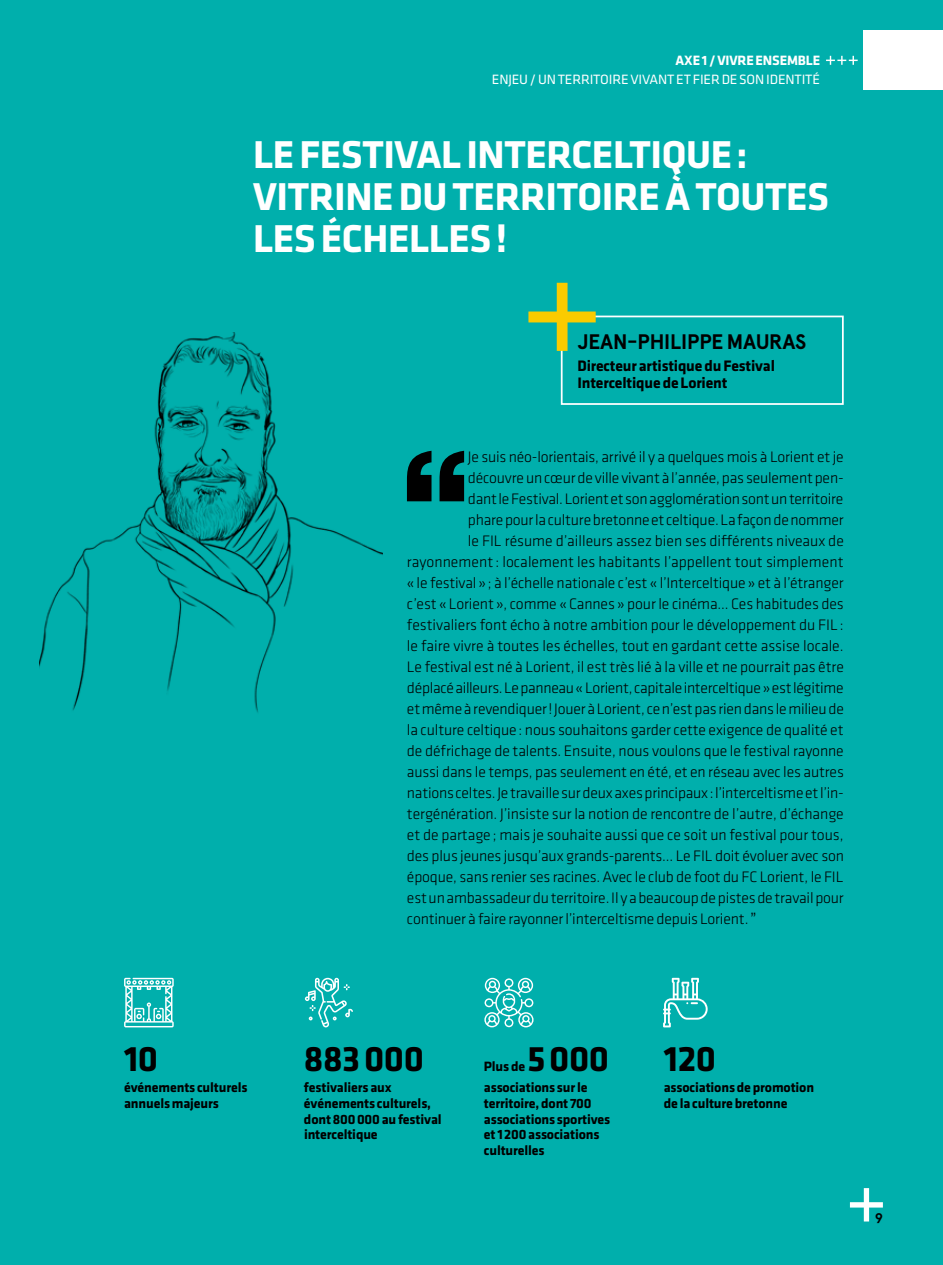
<style>
.page{position:relative;width:943px;height:1265px;background:#00afac}
.page>*{position:absolute;margin:0;border:0;box-sizing:border-box;transform-origin:0 0}
.t1{font:900 133.35px "Helvetica Neue LT Std";color:#000}
.t2{font:700 40.25px/42px "Klavika";letter-spacing:-.01em;color:#fff}
.t3{font:700 36.75px "Klavika";letter-spacing:-.01em;color:#000}
.t4{font:700 21px "Apercu Pro";letter-spacing:-.01em;color:#000}
.t5{font:300 15.75px "Klavika";letter-spacing:-.01em;color:#000}
.t6{font:700 15.75px/17.5px "Klavika";letter-spacing:-.01em;color:#000}
.t7{font:700 14px/15.8px "Klavika";letter-spacing:-.01em;color:#000}
.t8{font:14px "Klavika";letter-spacing:-.01em;color:#fff}
.t9{font:700 14px "Klavika";letter-spacing:-.01em;color:#fff}
.t10{font:700 14px "Apercu Pro";color:#000}
.s1{font-family:"Helvetica Neue"}
</style>
<div class="page">
<div style="left:561px;top:316px;width:282px;height:89px;border:2px solid #fff"></div>
<svg style="left:528px;top:283px;width:67px;height:68px"></svg>
<img style="left:40px;top:332px;width:342px;height:381px">
<svg style="left:305px;top:978px;width:48px;height:49px"></svg>
<svg style="left:124px;top:978px;width:50px;height:49px"></svg>
<svg style="left:663px;top:978px;width:44px;height:49px"></svg>
<svg style="left:484px;top:978px;width:49px;height:49px"></svg>
<div style="left:863px;top:30px;width:80px;height:59px;background:#fff"></div>
<svg style="left:850px;top:1188px;width:32px;height:33px"></svg>
<svg style="left:826px;top:56px;width:31px;height:9px"></svg>
<p class="t9" style="left:675px;top:53px;width:146px">AXE 1 / VIVRE ENSEMBLE</p>
<p class="t8" style="left:492px;top:72px;width:329px">ENJEU / UN TERRITOIRE VIVANT ET FIER DE SON IDENTITÉ</p>
<h2 class="t2" style="left:253px;top:134px;width:577px">LE FESTIVAL INTERCELTIQUE:<br>VITRINE DU TERRITOIRE À TOUTES<br>LES ÉCHELLES!</h2>
<h3 class="t4" style="left:577px;top:325px;width:230px">JEAN-PHILIPPE MAURAS</h3>
<p class="t6" style="left:577px;top:357px;width:199px">Directeur artistique du Festival<br>Interceltique de Lorient</p>
<h1 class="t1" style="left:401px;top:419px;width:71px">“</h1>
<p class="t5" style="left:468px;top:448px;width:377px">Je suis néo-lorientais, arrivé il y a quelques mois à Lorient et je</p>
<p class="t5" style="left:468px;top:469px;width:377px">découvre un cœur de ville vivant à l’année, pas seulement pen-</p>
<p class="t5" style="left:468px;top:490px;width:377px">dant le Festival. Lorient et son agglomération sont un territoire</p>
<p class="t5" style="left:468px;top:511px;width:377px">phare pour la culture bretonne et celtique. La façon de nommer</p>
<p class="t5" style="left:468px;top:532px;width:377px">le FIL résume d’ailleurs assez bien ses différents niveaux de</p>
<p class="t5" style="left:407px;top:553px;width:438px">rayonnement: localement les habitants l’appellent tout simplement</p>
<p class="t5" style="left:407px;top:574px;width:438px">« le festival »; à l’échelle nationale c’est « l’Interceltique » et à l’étranger</p>
<p class="t5" style="left:407px;top:595px;width:438px">c’est « Lorient », comme « Cannes » pour le cinéma… Ces habitudes des</p>
<p class="t5" style="left:407px;top:616px;width:438px">festivaliers font écho à notre ambition pour le développement du FIL:</p>
<p class="t5" style="left:407px;top:637px;width:438px">le faire vivre à toutes les échelles, tout en gardant cette assise locale.</p>
<p class="t5" style="left:407px;top:658px;width:438px">Le festival est né à Lorient, il est très lié à la ville et ne pourrait pas être</p>
<p class="t5" style="left:407px;top:679px;width:438px">déplacé ailleurs. Le panneau « Lorient, capitale interceltique » est légitime</p>
<p class="t5" style="left:407px;top:700px;width:438px">et même à revendiquer! Jouer à Lorient, ce n’est pas rien dans le milieu de</p>
<p class="t5" style="left:407px;top:721px;width:438px">la culture celtique: nous souhaitons garder cette exigence de qualité et</p>
<p class="t5" style="left:407px;top:742px;width:438px">de défrichage de talents. Ensuite, nous voulons que le festival rayonne</p>
<p class="t5" style="left:407px;top:763px;width:438px">aussi dans le temps, pas seulement en été, et en réseau avec les autres</p>
<p class="t5" style="left:407px;top:784px;width:438px">nations celtes. Je travaille sur deux axes principaux: l’interceltisme et l’in-</p>
<p class="t5" style="left:407px;top:805px;width:438px">tergénération. J’insiste sur la notion de rencontre de l’autre, d’échange</p>
<p class="t5" style="left:407px;top:826px;width:438px">et de partage ; mais je souhaite aussi que ce soit un festival pour tous,</p>
<p class="t5" style="left:407px;top:847px;width:438px">des plus jeunes jusqu’aux grands-parents… Le FIL doit évoluer avec son</p>
<p class="t5" style="left:407px;top:868px;width:438px">époque, sans renier ses racines. Avec le club de foot du FC Lorient, le FIL</p>
<p class="t5" style="left:407px;top:889px;width:438px">est un ambassadeur du territoire. Il y a beaucoup de pistes de travail pour</p>
<p class="t5" style="left:407px;top:910px;width:351px">continuer à faire rayonner l’interceltisme depuis Lorient.<span class="s1">”</span></p>
<h3 class="t3" style="left:124px;top:1039px;width:36px">10</h3>
<p class="t7" style="left:124px;top:1080px;width:125px">événements culturels annuels majeurs</p>
<h3 class="t3" style="left:304px;top:1039px;width:122px">883000</h3>
<p class="t7" style="left:304px;top:1080px;width:139px">festivaliers aux événements culturels, dont 800000 au festival interceltique</p>
<h3 class="t3" style="left:527px;top:1039px;width:84px">5000</h3>
<p class="t7" style="left:484px;top:1080px;width:128px">associations sur le territoire, dont 700 associations sportives et 1200 associations culturelles</p>
<p class="t7" style="left:484px;top:1059px;width:43px">Plus de</p>
<h3 class="t3" style="left:663px;top:1039px;width:54px">120</h3>
<p class="t7" style="left:663px;top:1080px;width:152px">associations de promotion de la culture bretonne</p>
<p class="t10" style="left:875px;top:1208px;width:9px">9</p>
</div>
